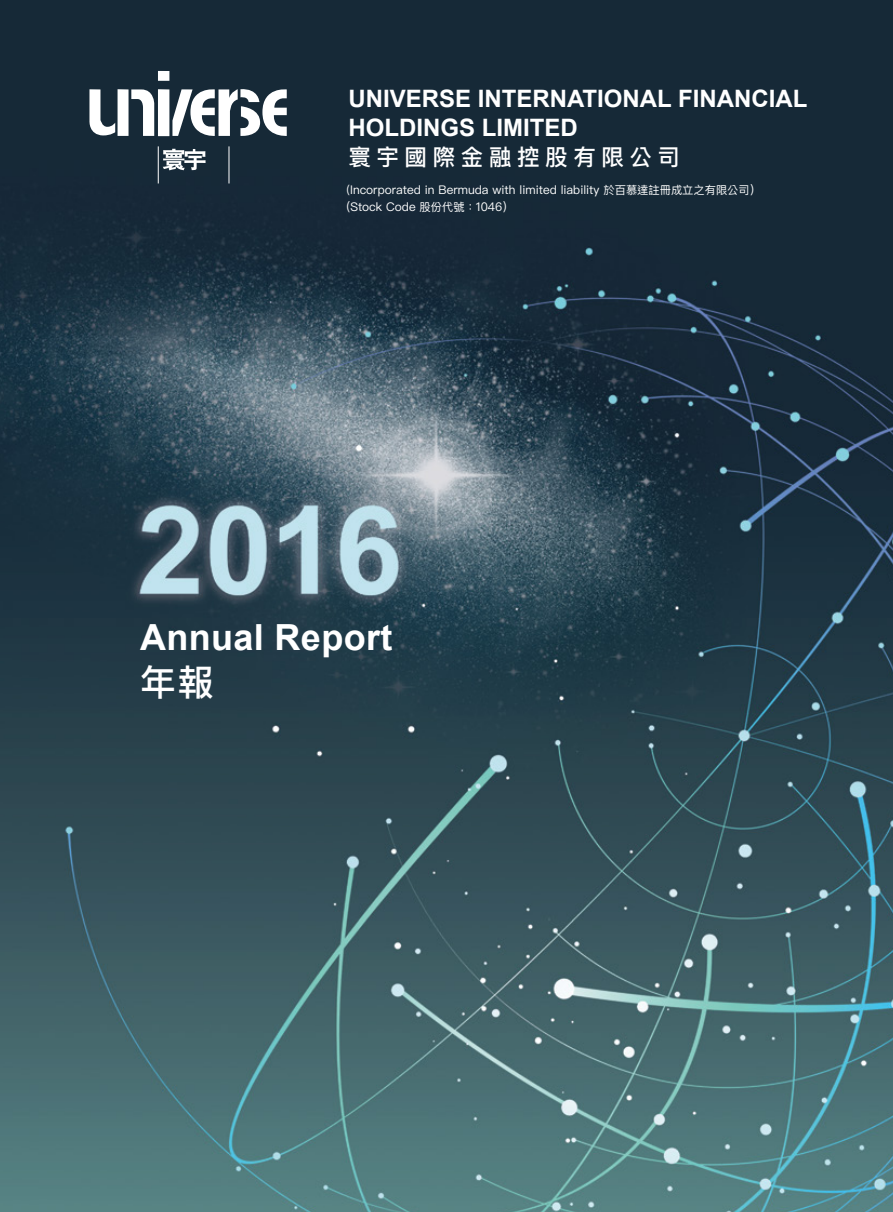
<style>
.page{position:relative;width:893px;height:1212px;background:#fff}
.page>*{position:absolute;margin:0;border:0;box-sizing:border-box;transform-origin:0 0}
.t1{font:700 36px "Arial";letter-spacing:.01em;color:#fff}
.t2{font:500 36px "Ping Fang TC";color:#fff}
.t3{font:700 24px/28.5px "Arial";color:#fff}
.t4{font:500 22.5px "Ping Fang TC";letter-spacing:.25em;color:#fff}
.t5{font:12px/16.4px "Ping Fang TC";color:#fff}
.s1{font-size:11.25px}
</style>
<div class="page">
<img style="left:0;top:0;width:893px;height:1212px">
<svg style="left:88px;top:89px;width:27px;height:46px"></svg>
<div style="left:118px;top:89px;width:11px;height:47px;background:#fff"></div>
<svg style="left:131px;top:89px;width:23px;height:47px"></svg>
<div style="left:158px;top:89px;width:11px;height:47px;background:#fff"></div>
<div style="left:158px;top:71px;width:11px;height:10px;background:#fff"></div>
<svg style="left:172px;top:86px;width:115px;height:52px"></svg>
<hr style="left:158px;top:146px;width:1px;height:37px;background:#fff">
<hr style="left:229px;top:146px;width:1px;height:37px;background:#fff">
<svg style="left:163px;top:149px;width:43px;height:21px"></svg>
<h2 class="t3" style="left:348px;top:85px;width:461px">UNIVERSE INTERNATIONAL FINANCIAL<br>HOLDINGS LIMITED</h2>
<h3 class="t4" style="left:348px;top:143px;width:333px">寰宇國際金融控股有限公司</h3>
<p class="t5" style="left:346px;top:182px;width:417px"><span class="s1">(</span>Incorporated in Bermuda with limited liability <span class="s1">於百慕達註冊成立之有限公司</span>）(Stock Code <span class="s1">股份代號：</span>1046）</p>
<h1 class="t1" style="left:140px;top:614px;width:254px">Annual Report</h1>
<h1 class="t2" style="left:140px;top:659px;width:75px">年報</h1>
</div>
